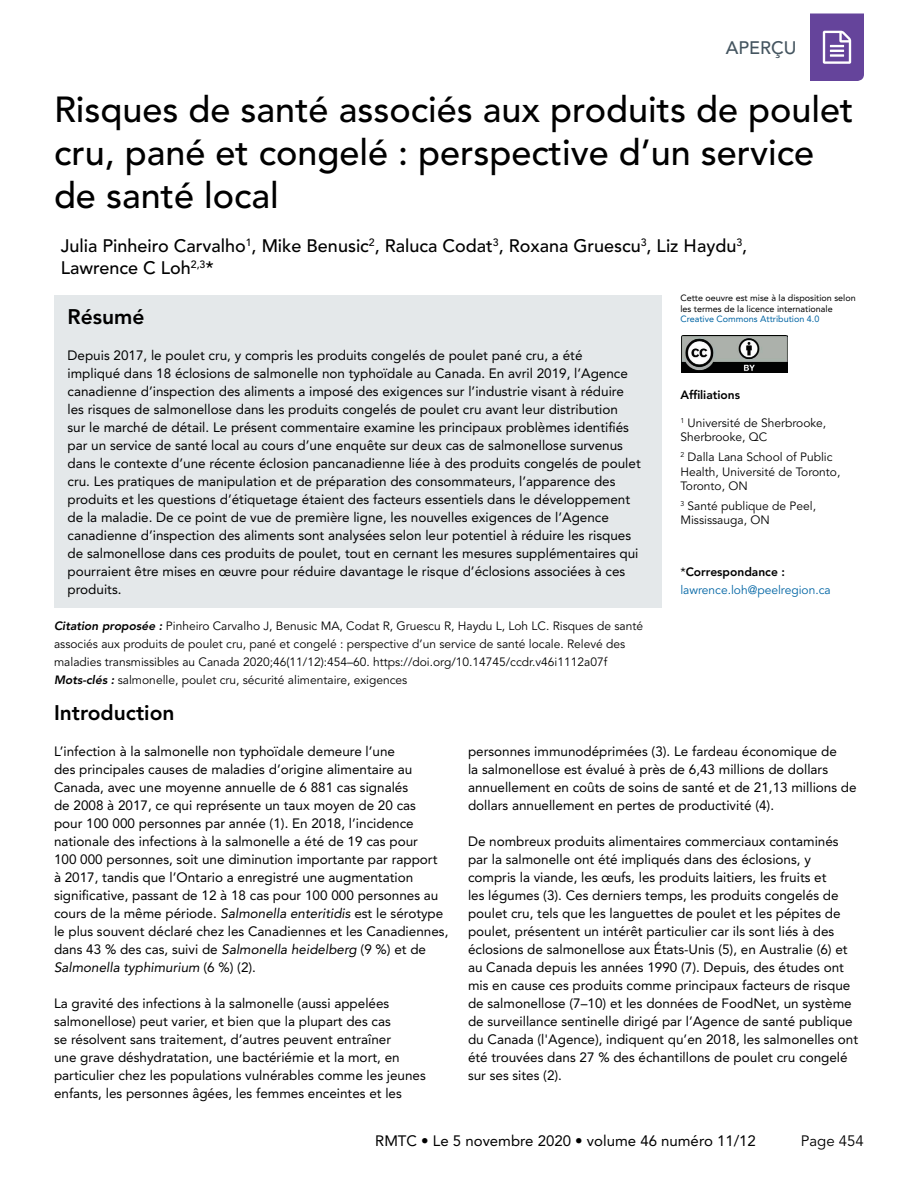
<style>
.page{position:relative;width:918px;height:1188px;background:#fff}
.page>*{position:absolute;margin:0;border:0;box-sizing:border-box;transform-origin:0 0}
.t1{font:500 36px/43.2px "Avenir LT Std";color:#000}
.t2{font:800 21px "Avenir LT Std";color:#000}
.t3{font:500 18px/21.6px "Avenir LT Std";color:#000}
.t4{font:500 18px "Avenir LT Std";color:#455560}
.t5{font:15px "Avenir LT Std";color:#000}
.t6{font:15px "Avenir LT Std";color:#000}
.t7{font:13.5px/18px "Avenir LT Std";color:#000}
.t8{font:12px/14.4px "Avenir LT Std";color:#000}
.t9{font:12px/18px "Avenir LT Std";color:#0065a4}
.t10{font:800 12px "Avenir LT Std";color:#000}
.t11{font:9px/10.5px "Avenir LT Std";color:#000}
.t12{font:9px "Avenir LT Std";color:#0065a4}
.s1{color:#000}
.s2{font-weight:800;color:#000}
.s3{font-weight:800;font-style:italic}
.s4{font-style:italic}
</style>
<div class="page">
<svg style="left:810px;top:14px;width:54px;height:67px;background:#7658a6"></svg>
<div style="left:54px;top:295px;width:608px;height:313px;background:#e4e8ea"></div>
<img style="left:682px;top:336px;width:105px;height:37px">
<h3 class="t4" style="left:726px;top:37px;width:72px">APERÇU</h3>
<h1 class="t1" style="left:54px;top:89px;width:801px">Risques de santé associés aux produits de poulet cru, pané et congelé : perspective d’un service de santé local</h1>
<h3 class="t3" style="left:61px;top:235px;width:688px">Julia Pinheiro Carvalho<sup>1</sup>, Mike Benusic<sup>2</sup>, Raluca Codat<sup>3</sup>, Roxana Gruescu<sup>3</sup>, Liz Haydu<sup>3</sup>,<br>Lawrence C Loh<sup>2,3</sup>*</h3>
<h2 class="t2" style="left:68px;top:304px;width:78px">Résumé</h2>
<p class="t7" style="left:68px;top:346px;width:575px">Depuis 2017, le poulet cru, y compris les produits congelés de poulet pané cru, a été<br>impliqué dans 18 éclosions de salmonelle non typhoïdale au Canada. En avril 2019, l’Agence canadienne d’inspection des aliments a imposé des exigences sur l’industrie visant à réduire les risques de salmonellose dans les produits congelés de poulet cru avant leur distribution<br>sur le marché de détail. Le présent commentaire examine les principaux problèmes identifiés par un service de santé local au cours d’une enquête sur deux cas de salmonellose survenus dans le contexte d’une récente éclosion pancanadienne liée à des produits congelés de poulet cru. Les pratiques de manipulation et de préparation des consommateurs, l’apparence des produits et les questions d’étiquetage étaient des facteurs essentiels dans le développement de la maladie. De ce point de vue de première ligne, les nouvelles exigences de l’Agence canadienne d’inspection des aliments sont analysées selon leur potentiel à réduire les risques de salmonellose dans ces produits de poulet, tout en cernant les mesures supplémentaires qui pourraient être mises en œuvre pour réduire davantage le risque d’éclosions associées à ces produits.</p>
<p class="t11" style="left:680px;top:293px;width:177px">Cette oeuvre est mise à la disposition selon les termes de la licence internationale</p>
<p class="t12" style="left:680px;top:314px;width:141px">Creative Commons Attribution 4.0</p>
<p class="t10" style="left:680px;top:388px;width:61px">Affiliations</p>
<p class="t8" style="left:680px;top:416px;width:147px"><sup>1</sup> Université de Sherbrooke,<br>Sherbrooke, QC</p>
<p class="t8" style="left:680px;top:450px;width:161px"><sup>2</sup> Dalla Lana School of Public<br>Health, Université de Toronto,<br>Toronto, ON</p>
<p class="t8" style="left:680px;top:499px;width:137px"><sup>3</sup> Santé publique de Peel,<br>Mississauga, ON</p>
<p class="t9" style="left:680px;top:563px;width:152px"><span class="s1">*</span><span class="s2">Correspondance : </span>lawrence.loh@peelregion.ca</p>
<p class="t8" style="left:54px;top:617px;width:591px;line-height:18px"><span class="s3">Citation proposée :</span> Pinheiro Carvalho J, Benusic MA, Codat R, Gruescu R, Haydu L, Loh LC. Risques de santé associés aux produits de poulet cru, pané et congelé : perspective d’un service de santé locale. Relevé des maladies transmissibles au Canada 2020;46(11/12):454–60. https://doi.org/10.14745/ccdr.v46i1112a07f <span class="s3">Mots-clés :</span> salmonelle, poulet cru, sécurité alimentaire, exigences</p>
<h2 class="t2" style="left:54px;top:700px;width:122px">Introduction</h2>
<p class="t7" style="left:54px;top:742px;width:396px">L’infection à la salmonelle non typhoïdale demeure l’une<br>des principales causes de maladies d’origine alimentaire au Canada, avec une moyenne annuelle de 6 881 cas signalés<br>de 2008 à 2017, ce qui représente un taux moyen de 20 cas<br>pour 100 000 personnes par année (1). En 2018, l’incidence nationale des infections à la salmonelle a été de 19 cas pour<br>100 000 personnes, soit une diminution importante par rapport<br>à 2017, tandis que l’Ontario a enregistré une augmentation significative, passant de 12 à 18 cas pour 100 000 personnes au cours de la même période. <span class="s4">Salmonella enteritidis</span> est le sérotype le plus souvent déclaré chez les Canadiennes et les Canadiennes, dans 43 % des cas, suivi de <span class="s4">Salmonella heidelberg</span> (9 %) et de <span class="s4">Salmonella typhimurium</span> (6 %) (2).</p>
<p class="t7" style="left:54px;top:994px;width:373px">La gravité des infections à la salmonelle (aussi appelées salmonellose) peut varier, et bien que la plupart des cas<br>se résolvent sans traitement, d’autres peuvent entraîner<br>une grave déshydratation, une bactériémie et la mort, en particulier chez les populations vulnérables comme les jeunes enfants, les personnes âgées, les femmes enceintes et les</p>
<p class="t7" style="left:468px;top:742px;width:390px">personnes immunodéprimées (3). Le fardeau économique de<br>la salmonellose est évalué à près de 6,43 millions de dollars annuellement en coûts de soins de santé et de 21,13 millions de dollars annuellement en pertes de productivité (4).</p>
<p class="t7" style="left:468px;top:832px;width:392px">De nombreux produits alimentaires commerciaux contaminés par la salmonelle ont été impliqués dans des éclosions, y compris la viande, les œufs, les produits laitiers, les fruits et<br>les légumes (3). Ces derniers temps, les produits congelés de poulet cru, tels que les languettes de poulet et les pépites de poulet, présentent un intérêt particulier car ils sont liés à des éclosions de salmonellose aux États-Unis (5), en Australie (6) et au Canada depuis les années 1990 (7). Depuis, des études ont mis en cause ces produits comme principaux facteurs de risque de salmonellose (7–10) et les données de FoodNet, un système de surveillance sentinelle dirigé par l’Agence de santé publique du Canada (l'Agence), indiquent qu’en 2018, les salmonelles ont été trouvées dans 27 % des échantillons de poulet cru congelé sur ses sites (2).</p>
<p class="t5" style="left:375px;top:1133px;width:382px">RMTC • Le 5 novembre 2020 • volume 46 numéro 11/12</p>
<p class="t6" style="left:801px;top:1133px;width:65px">Page 454</p>
</div>
